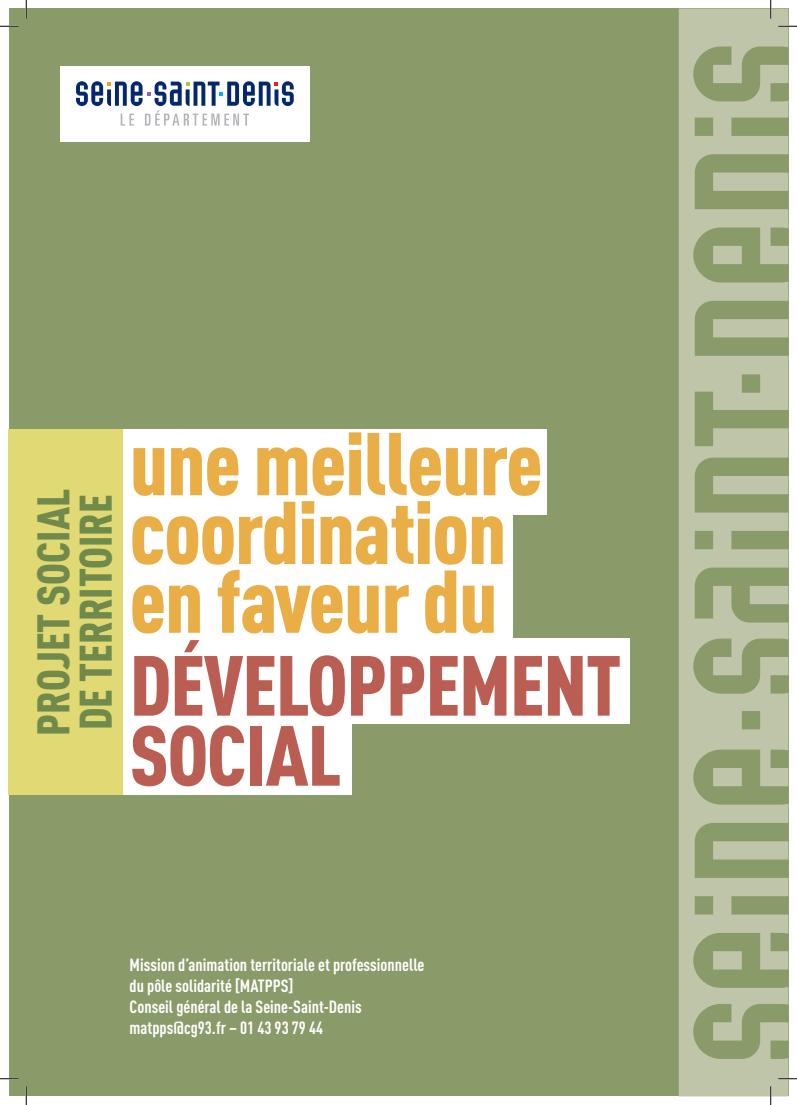
<style>
.page{position:relative;width:797px;height:1105px;background:#fff}
.page>*{position:absolute;margin:0;border:0;box-sizing:border-box;transform-origin:0 0}
.t1{font:900 87.5px/68.8px "DIN Cond";letter-spacing:-.015em;color:#e9ae46}
.t2{font:900 83.75px/70px "DIN Cond";letter-spacing:-.015em;color:#ba5e53}
.t3{font:900 45px/42.5px "DIN Cond";color:#708a4b}
.t4{font:700 17.5px/21px "DIN Cond";color:#fff}
</style>
<div class="page">
<div style="left:9px;top:9px;width:779px;height:1087px;background:#889b68"></div>
<div style="left:9px;top:709px;width:343px;height:86px;background:#fff"></div>
<div style="left:9px;top:499px;width:504px;height:145px;background:#fff"></div>
<div style="left:9px;top:429px;width:538px;height:86px;background:#fff"></div>
<div style="left:9px;top:638px;width:621px;height:86px;background:#fff"></div>
<div style="left:9px;top:429px;width:114px;height:366px;background:#e1d973"></div>
<div style="left:60px;top:66px;width:249px;height:75px;background:#fff"></div>
<svg style="left:76px;top:81px;width:218px;height:45px"></svg>
<svg style="left:678px;top:9px;width:110px;height:1087px;fill:#bec5a9"></svg>
<svg style="left:0;top:25px;width:19px;height:2px"></svg>
<svg style="left:778px;top:25px;width:19px;height:2px"></svg>
<svg style="left:0;top:1078px;width:19px;height:1px"></svg>
<svg style="left:778px;top:1078px;width:19px;height:1px"></svg>
<svg style="left:25px;top:0;width:2px;height:19px"></svg>
<svg style="left:25px;top:1086px;width:2px;height:19px"></svg>
<svg style="left:770px;top:0;width:1px;height:19px"></svg>
<svg style="left:770px;top:1086px;width:1px;height:19px"></svg>
<h3 class="t3" style="left:31px;top:736px;width:248px;rotate:-90deg">PROJET SOCIAL<br>DE TERRITOIRE</h3>
<h1 class="t1" style="left:130px;top:427px;width:415px">une meilleure coordination en faveur du</h1>
<h2 class="t2" style="left:130px;top:648px;width:493px">DÉVELOPPEMENT<br>SOCIAL</h2>
<p class="t4" style="left:130px;top:953px;width:296px">Mission d’animation territoriale et professionnelle du pôle solidarité [MATPPS]<br>Conseil général de la Seine-Saint-Denis matpps@cg93.fr – 01 43 93 79 44</p>
</div>
